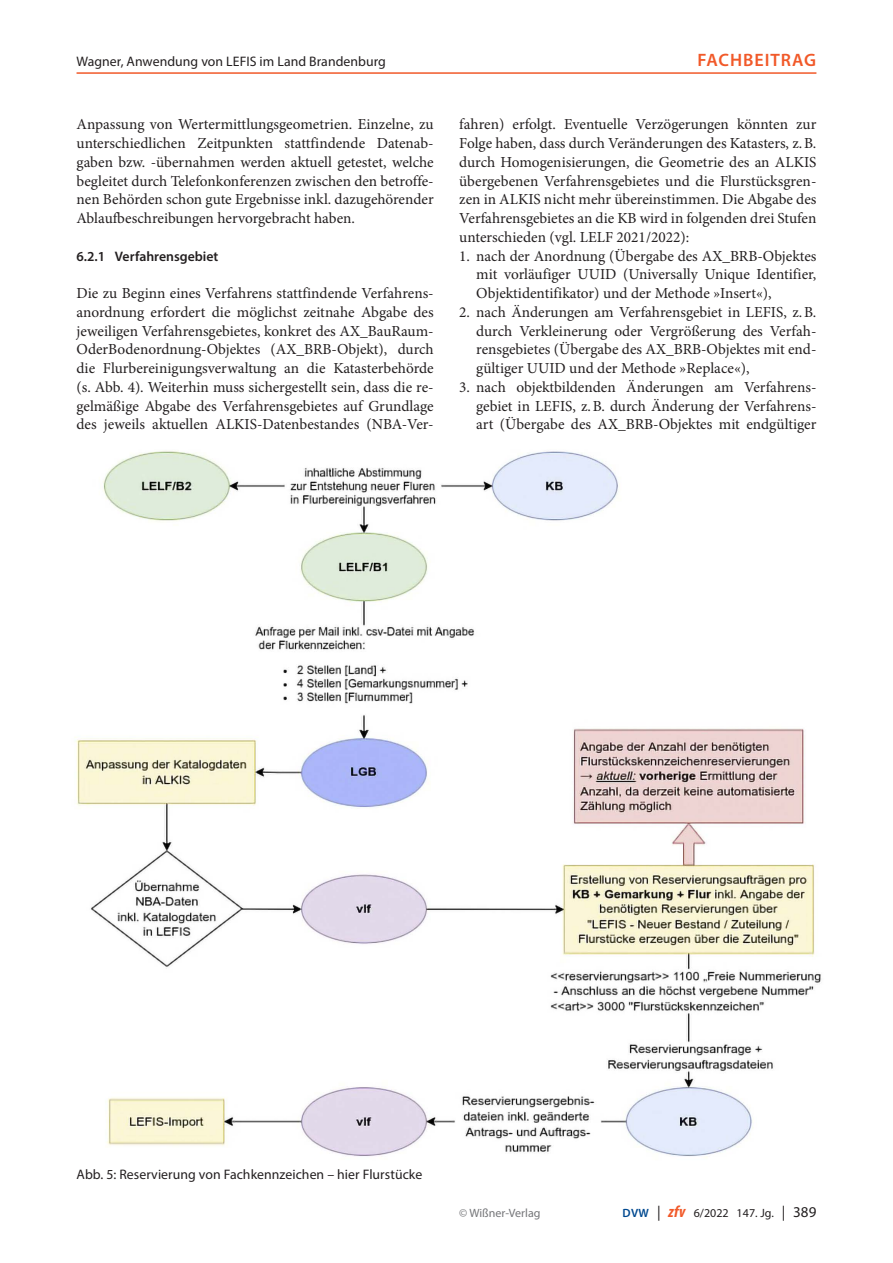
<style>
.page{position:relative;width:893px;height:1263px;background:#fff}
.page>*{position:absolute;margin:0;border:0;box-sizing:border-box;transform-origin:0 0}
.t1{font:600 18px "Myriad Pro";letter-spacing:.055em;color:#f15929}
._01_normal_oEZ{font:15.3px/18.8px "Minion Pro";color:#231f20;text-align:justify}
._01_normal{font:15.3px/18.8px "Minion Pro";letter-spacing:-.005em;color:#231f20;text-align:justify}
._05_abb{font:13.8px "Myriad Pro";letter-spacing:.005em;color:#231f20}
._13_titel_3{font:600 13.8px "Myriad Pro";color:#231f20}
.t2{font:12px "Myriad Pro";letter-spacing:.005em;color:#231f20}
.t3{font:12px "Myriad Pro";color:#757679}
.s1{font-weight:600;color:#014990}
.s2{font-size:15px}
.s3{font-weight:700;font-style:italic;font-stretch:condensed;font-size:16.5px;color:#f15929}
</style>
<div class="page">
<img style="left:75px;top:451px;width:746px;height:707px">
<hr style="left:77px;top:72px;width:739px;height:2px;background:#f15929">
<p class="_05_abb" style="left:77px;top:53px;width:311px">Wagner, Anwendung von LEFIS im Land Brandenburg</p>
<p class="t1" style="left:698px;top:48px;width:120px">Fachbeitrag</p>
<p class="_01_normal" style="left:77px;top:115px;width:359px">Anpassung von Wertermittlungsgeometrien. Einzelne, zu unterschiedlichen Zeitpunkten stattfindende Datenab&shy;gaben bzw. -übernahmen werden aktuell getestet, welche begleitet durch Telefonkonferenzen zwischen den betroffe&shy;nen Behörden schon gute Ergebnisse inkl. dazugehörender Ablaufbeschreibungen hervorgebracht haben.</p>
<p class="_13_titel_3" style="left:77px;top:247px;width:143px">6.2.1 Verfahrensgebiet</p>
<p class="_01_normal_oEZ" style="left:77px;top:284px;width:359px">Die zu Beginn eines Verfahrens stattfindende Verfahrens&shy;anordnung erfordert die möglichst zeitnahe Abgabe des jeweiligen Verfahrensgebietes, konkret des AX_BauRaum-OderBodenordnung-Objektes (AX_BRB-Objekt), durch die Flurbereinigungsverwaltung an die Katasterbehörde (s. Abb. 4). Weiterhin muss sichergestellt sein, dass die re&shy;gelmäßige Abgabe des Verfahrensgebietes auf Grundlage des jeweils aktuellen ALKIS-Datenbestandes (NBA-Ver-</p>
<p class="_01_normal_oEZ" style="left:459px;top:115px;width:359px">fahren) erfolgt. Eventuelle Verzögerungen könnten zur Folge haben, dass durch Veränderungen des Katasters, z.B. durch Homogenisierungen, die Geometrie des an ALKIS übergebenen Verfahrensgebietes und die Flurstücksgren&shy;zen in ALKIS nicht mehr übereinstimmen. Die Abgabe des Verfahrensgebietes an die KB wird in folgenden drei Stufen unterschieden (vgl. LELF 2021/2022):</p>
<p class="_01_normal_oEZ" style="left:476px;top:246px;width:342px;text-indent:-17px">1. nach der Anordnung (Übergabe des AX_BRB-Objektes mit vorläufiger UUID (Universally Unique Identifier, Objektidentifikator) und der Methode »Insert«),</p>
<p class="_01_normal_oEZ" style="left:476px;top:303px;width:342px;text-indent:-17px">2. nach Änderungen am Verfahrensgebiet in LEFIS, z.B. durch Verkleinerung oder Vergrößerung des Verfah&shy;rensgebietes (Übergabe des AX_BRB-Objektes mit end&shy;gültiger UUID und der Methode »Replace«),</p>
<p class="_01_normal_oEZ" style="left:476px;top:378px;width:342px;text-indent:-17px">3. nach objektbildenden Änderungen am Verfahrens&shy;gebiet in LEFIS, z.B. durch Änderung der Verfahrens&shy;art (Übergabe des AX_BRB-Objektes mit endgültiger</p>
<p class="_05_abb" style="left:77px;top:1166px;width:347px">Abb. 5: Reservierung von Fachkennzeichen – hier Flurstücke</p>
<p class="t3" style="left:459px;top:1205px;width:83px">© Wißner-Verlag</p>
<p class="t2" style="left:623px;top:1205px;width:195px"><span class="s1">DVW</span> <span class="s2">|</span> <span class="s3">zfv</span> 6/2022 147. Jg. <span class="s2">| 389</span></p>
</div>
